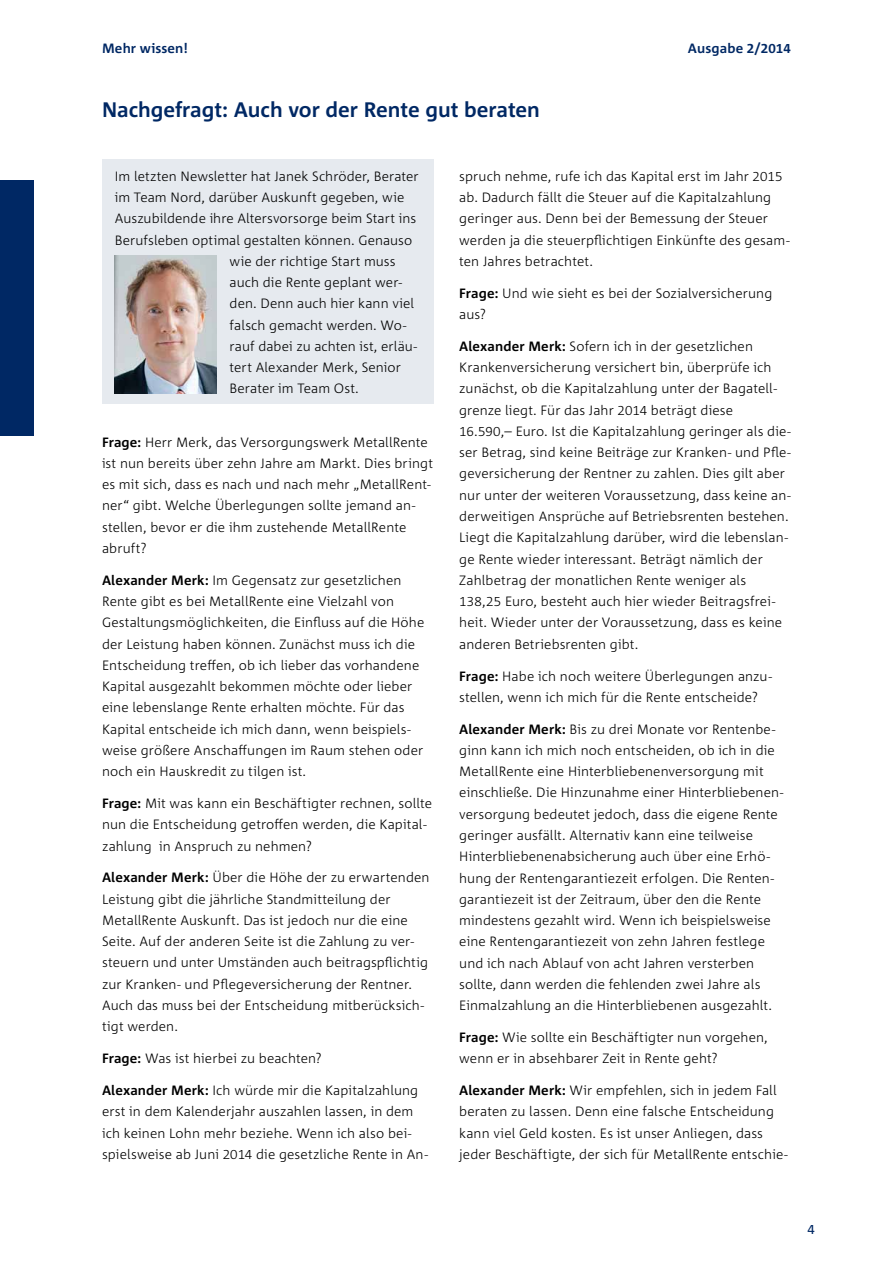
<style>
.page{position:relative;width:893px;height:1263px;background:#fff}
.page>*{position:absolute;margin:0;border:0;box-sizing:border-box;transform-origin:0 0}
.t1{font:700 21px "Corpid";letter-spacing:-.005em;color:#002864}
.t2{font:300 13.5px/21.3px "Corpid";letter-spacing:.005em;color:#000}
.t3{font:700 13.5px "Corpid";letter-spacing:.01em;color:#002864}
.t4{font:13.5px "Corpid";color:#002864}
.s1{font-weight:700}
</style>
<div class="page">
<div style="left:0;top:181px;width:34px;height:255px;background:#002864"></div>
<div style="left:102px;top:159px;width:332px;height:245px;background:#e6eaef"></div>
<img style="left:115px;top:255px;width:102px;height:138px">
<p class="t3" style="left:102px;top:40px;width:87px">Mehr wissen!</p>
<p class="t3" style="left:688px;top:40px;width:104px">Ausgabe 2/2014</p>
<h1 class="t1" style="left:102px;top:97px;width:439px">Nachgefragt: Auch vor der Rente gut beraten</h1>
<p class="t2" style="left:115px;top:165px;width:305px">Im letzten Newsletter hat Janek Schröder, Berater</p>
<p class="t2" style="left:115px;top:187px;width:291px">im Team Nord, darüber Auskunft gegeben, wie</p>
<p class="t2" style="left:115px;top:208px;width:303px">Auszubildende ihre Altersvorsorge beim Start ins</p>
<p class="t2" style="left:115px;top:229px;width:299px">Berufsleben optimal gestalten können. Genauso</p>
<p class="t2" style="left:230px;top:250px;width:167px">wie der richtige Start muss</p>
<p class="t2" style="left:230px;top:272px;width:174px">auch die Rente geplant wer-</p>
<p class="t2" style="left:230px;top:293px;width:186px">den. Denn auch hier kann viel</p>
<p class="t2" style="left:230px;top:314px;width:178px">falsch gemacht werden. Wo-</p>
<p class="t2" style="left:230px;top:335px;width:189px">rauf dabei zu achten ist, erläu-</p>
<p class="t2" style="left:230px;top:357px;width:173px">tert Alexander Merk, Senior</p>
<p class="t2" style="left:230px;top:378px;width:131px">Berater im Team Ost.</p>
<p class="t2" style="left:102px;top:431px;width:333px"><span class="s1">Frage:</span> Herr Merk, das Versorgungswerk MetallRente ist nun bereits über zehn Jahre am Markt. Dies bringt es mit sich, dass es nach und nach mehr „MetallRent&shy;ner“ gibt. Welche Überlegungen sollte jemand an&shy;stellen, bevor er die ihm zustehende MetallRente abruft?</p>
<p class="t2" style="left:102px;top:569px;width:324px"><span class="s1">Alexander Merk:</span> Im Gegensatz zur gesetzlichen Rente gibt es bei MetallRente eine Vielzahl von Gestaltungsmöglichkeiten, die Einfluss auf die Höhe der Leistung haben können. Zunächst muss ich die Entscheidung treffen, ob ich lieber das vorhandene Kapital ausgezahlt bekommen möchte oder lieber eine lebenslange Rente erhalten möchte. Für das Kapital entscheide ich mich dann, wenn beispiels&shy;weise größere Anschaffungen im Raum stehen oder noch ein Hauskredit zu tilgen ist.</p>
<p class="t2" style="left:102px;top:792px;width:332px"><span class="s1">Frage:</span> Mit was kann ein Beschäftigter rechnen, sollte nun die Entscheidung getroffen werden, die Kapital&shy;zahlung in Anspruch zu nehmen?</p>
<p class="t2" style="left:102px;top:867px;width:329px"><span class="s1">Alexander Merk:</span> Über die Höhe der zu erwartenden Leistung gibt die jährliche Standmitteilung der MetallRente Auskunft. Das ist jedoch nur die eine Seite. Auf der anderen Seite ist die Zahlung zu ver&shy;steuern und unter Umständen auch beitragspflichtig zur Kranken- und Pflegeversicherung der Rentner.<br>Auch das muss bei der Entscheidung mitberücksich&shy;tigt werden.</p>
<p class="t2" style="left:102px;top:1048px;width:221px"><span class="s1">Frage:</span> Was ist hierbei zu beachten?</p>
<p class="t2" style="left:102px;top:1079px;width:327px"><span class="s1">Alexander Merk:</span> Ich würde mir die Kapitalzahlung erst in dem Kalenderjahr auszahlen lassen, in dem ich keinen Lohn mehr beziehe. Wenn ich also bei&shy;spielsweise ab Juni 2014 die gesetzliche Rente in An-</p>
<p class="t2" style="left:459px;top:165px;width:332px">spruch nehme, rufe ich das Kapital erst im Jahr 2015 ab. Dadurch fällt die Steuer auf die Kapitalzahlung geringer aus. Denn bei der Bemessung der Steuer werden ja die steuerpflichtigen Einkünfte des gesam&shy;ten Jahres betrachtet.</p>
<p class="t2" style="left:459px;top:282px;width:315px"><span class="s1">Frage:</span> Und wie sieht es bei der Sozialversicherung aus?</p>
<p class="t2" style="left:459px;top:335px;width:333px"><span class="s1">Alexander Merk:</span> Sofern ich in der gesetzlichen Krankenversicherung versichert bin, überprüfe ich zunächst, ob die Kapitalzahlung unter der Bagatell&shy;grenze liegt. Für das Jahr 2014 beträgt diese<br>16.590,– Euro. Ist die Kapitalzahlung geringer als die&shy;ser Betrag, sind keine Beiträge zur Kranken- und Pfle&shy;geversicherung der Rentner zu zahlen. Dies gilt aber nur unter der weiteren Voraussetzung, dass keine an&shy;derweitigen Ansprüche auf Betriebsrenten bestehen.<br>Liegt die Kapitalzahlung darüber, wird die lebenslan&shy;ge Rente wieder interessant. Beträgt nämlich der Zahlbetrag der monatlichen Rente weniger als 138,25 Euro, besteht auch hier wieder Beitragsfrei&shy;heit. Wieder unter der Voraussetzung, dass es keine anderen Betriebsrenten gibt.</p>
<p class="t2" style="left:459px;top:665px;width:314px"><span class="s1">Frage:</span> Habe ich noch weitere Überlegungen anzu&shy;stellen, wenn ich mich für die Rente entscheide?</p>
<p class="t2" style="left:459px;top:718px;width:326px"><span class="s1">Alexander Merk:</span> Bis zu drei Monate vor Rentenbe&shy;ginn kann ich mich noch entscheiden, ob ich in die MetallRente eine Hinterbliebenenversorgung mit einschließe. Die Hinzunahme einer Hinterbliebenen&shy;versorgung bedeutet jedoch, dass die eigene Rente geringer ausfällt. Alternativ kann eine teilweise Hinterbliebenenabsicherung auch über eine Erhö&shy;hung der Rentengarantiezeit erfolgen. Die Renten&shy;garantiezeit ist der Zeitraum, über den die Rente mindestens gezahlt wird. Wenn ich beispielsweise eine Rentengarantiezeit von zehn Jahren festlege und ich nach Ablauf von acht Jahren versterben sollte, dann werden die fehlenden zwei Jahre als Einmalzahlung an die Hinterbliebenen ausgezahlt.</p>
<p class="t2" style="left:459px;top:1026px;width:310px"><span class="s1">Frage:</span> Wie sollte ein Beschäftigter nun vorgehen, wenn er in absehbarer Zeit in Rente geht?</p>
<p class="t2" style="left:459px;top:1080px;width:330px"><span class="s1">Alexander Merk:</span> Wir empfehlen, sich in jedem Fall beraten zu lassen. Denn eine falsche Entscheidung kann viel Geld kosten. Es ist unser Anliegen, dass jeder Beschäftigte, der sich für MetallRente entschie-</p>
<p class="t4" style="left:807px;top:1221px;width:9px">4</p>
</div>
